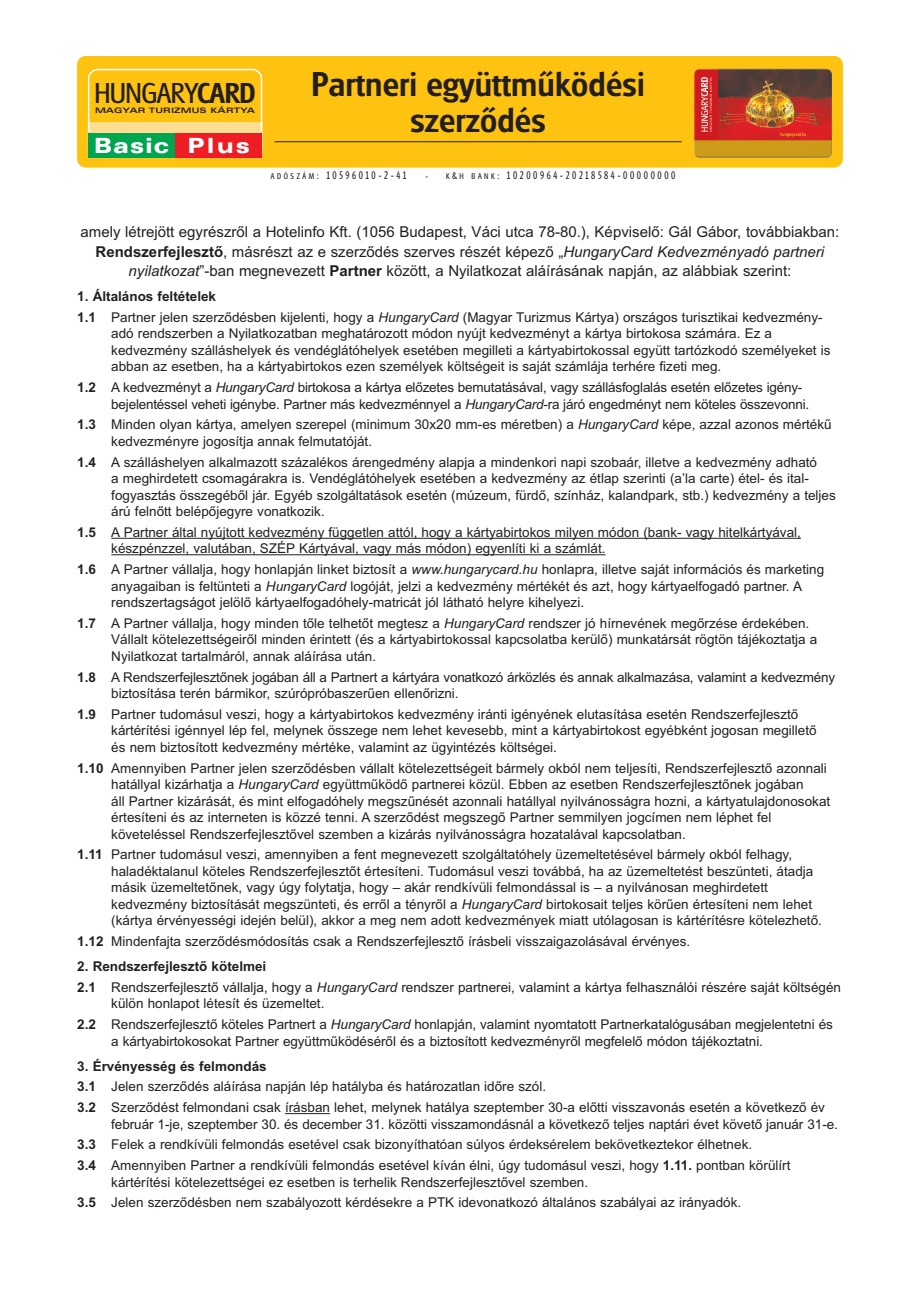
<style>
.page{position:relative;width:920px;height:1290px;background:#fff}
.page>*{position:absolute;margin:0;border:0;box-sizing:border-box;transform-origin:0 0}
.t1{font:500 36px/36px "Hotel Grot";letter-spacing:.005em;color:#231f20;text-align:center}
.t2{font:30px "Hotel Grot";letter-spacing:-.01em;color:#231f20}
.t3{font:500 30px "Hotel Grot";color:#231f20}
.t4{font:21px "Hotel Ext Bla";letter-spacing:.05em;color:#fff}
.t5{font:15px/19.5px "Arial";color:#231f20;text-align:center}
.t6{font:13.5px/16.5px "Arial";color:#231f20}
.t7{font:11.55px "Hotel Grot";letter-spacing:.25em;color:#231f20;scale:.91 1}
.t8{font:700 7.5px "Univers Ext Reg";letter-spacing:.015em;color:#231f20;scale:1.15 1}
.s1{font-weight:500}
.s2{font-size:8.7px}
.s3{font-size:9.9px}
.s4{font-weight:700}
.s5{font-style:italic}
</style>
<div class="page">
<hr style="left:111px;top:538px;width:690px;height:1px;background:#231f20">
<hr style="left:111px;top:554px;width:495px;height:1px;background:#231f20">
<hr style="left:285px;top:1113px;width:45px;height:1px;background:#231f20">
<svg style="left:77px;top:56px;width:766px;height:111px;background:#efae15"></svg>
<svg style="left:88px;top:69px;width:174px;height:89px;background:#d8ab31"></svg>
<hr style="left:275px;top:141px;width:407px;height:1px;background:#231f20">
<h2 class="t3" style="left:197px;top:81px;width:60px">card</h2>
<p class="t8" style="left:95px;top:105px;width:141px">MAGYAR TURIZMUS KÁRTYA</p>
<h3 class="t4" style="left:106px;top:138px;width:20px">B</h3>
<h3 class="t4" style="left:226px;top:138px;width:19px">P</h3>
<h2 class="t2" style="left:94px;top:83px;width:163px">HUNGARY<span class="s1">CARD</span></h2>
<p class="t8" style="left:95px;top:108px;width:141px">MAGYAR TURIZMUS KÁRTYA</p>
<h3 class="t4" style="left:94px;top:138px;width:158px">Basic Plus</h3>
<h1 class="t1" style="left:311px;top:69px;width:335px">partneri együttműködési szerződés</h1>
<p class="t7" style="left:271px;top:171px;width:150px"><span class="s2">ADÓSZÁM</span>: 10596010-2-41</p>
<p class="t7" style="left:446px;top:171px;width:254px"><span class="s2">K</span><span class="s3">&amp;</span><span class="s2">H BANK</span>: 10200964-20218584-00000000</p>
<p class="t5" style="left:81px;top:222px;width:760px">amely létrejött egyrészről a Hotelinfo Kft. (1056 Budapest, Váci utca 78-80.), Képviselő: Gál Gábor, továbbiakban:<br><span class="s4">Rendszerfejlesztő</span>, másrészt az e szerződés szerves részét képező „<span class="s5">HungaryCard Kedvezményadó partneri nyilatkozat</span>”-ban megnevezett <span class="s4">Partner</span> között, a Nyilatkozat aláírásának napján, az alábbiak szerint:</p>
<p class="t6" style="left:77px;top:286px;width:747px;line-height:20.7px"><span class="s4">1. Általános feltételek<br>1.1</span> Partner jelen szerződésben kijelenti, hogy a <span class="s5">HungaryCard</span> (Magyar Turizmus Kártya) országos turisztikai kedvezmény-</p>
<p class="t6" style="left:111px;top:325px;width:721px">adó rendszerben a Nyilatkozatban meghatározott módon nyújt kedvezményt a kártya birtokosa számára. Ez a kedvezmény szálláshelyek és vendéglátóhelyek esetében megilleti a kártyabirtokossal együtt tartózkodó személyeket is abban az esetben, ha a kártyabirtokos ezen személyek költségeit is saját számlája terhére fizeti meg.</p>
<p class="t6" style="left:111px;top:379px;width:699px;text-indent:-34px"><span class="s4">1.2</span> A kedvezményt a <span class="s5">HungaryCard</span> birtokosa a kártya előzetes bemutatásával, vagy szállásfoglalás esetén előzetes igény&shy;bejelentéssel veheti igénybe. Partner más kedvezménnyel a <span class="s5">HungaryCard</span>-ra járó engedményt nem köteles összevonni.</p>
<p class="t6" style="left:111px;top:416px;width:722px;text-indent:-34px"><span class="s4">1.3</span> Minden olyan kártya, amelyen szerepel (minimum 30x20 mm-es méretben) a <span class="s5">HungaryCard</span> képe, azzal azonos mértékű kedvezményre jogosítja annak felmutatóját.</p>
<p class="t6" style="left:111px;top:454px;width:726px;text-indent:-34px"><span class="s4">1.4</span> A szálláshelyen alkalmazott százalékos árengedmény alapja a mindenkori napi szobaár, illetve a kedvezmény adható<br>a meghirdetett csomagárakra is. Vendéglátóhelyek esetében a kedvezmény az étlap szerinti (a’la carte) étel- és ital&shy;fogyasztás összegéből jár. Egyéb szolgáltatások esetén (múzeum, fürdő, színház, kalandpark, stb.) kedvezmény a teljes árú felnőtt belépőjegyre vonatkozik.</p>
<p class="t6" style="left:77px;top:524px;width:725px"><span class="s4">1.5</span> A Partner által nyújtott kedvezmény független attól, hogy a kártyabirtokos milyen módon (bank- vagy hitelkártyával,</p>
<p class="t6" style="left:77px;top:538px;width:748px;line-height:20.7px;text-indent:34px">készpénzzel, valutában, SZÉP Kártyával, vagy más módon) egyenlíti ki a számlát.<br><span class="s4">1.6</span> A Partner vállalja, hogy honlapján linket biztosít a <span class="s5">www.hungarycard.hu</span> honlapra, illetve saját információs és marketing</p>
<p class="t6" style="left:111px;top:578px;width:692px">anyagaiban is feltünteti a <span class="s5">HungaryCard</span> logóját, jelzi a kedvezmény mértékét és azt, hogy kártyaelfogadó partner. A rendszertagságot jelölő kártyaelfogadóhely-matricát jól látható helyre kihelyezi.</p>
<p class="t6" style="left:111px;top:615px;width:708px;text-indent:-34px"><span class="s4">1.7</span> A Partner vállalja, hogy minden tőle telhetőt megtesz a <span class="s5">HungaryCard</span> rendszer jó hírnevének megőrzése érdekében.<br>Vállalt kötelezettségeiről minden érintett (és a kártyabirtokossal kapcsolatba kerülő) munkatársát rögtön tájékoztatja a<br>Nyilatkozat tartalmáról, annak aláírása után.</p>
<p class="t6" style="left:111px;top:669px;width:725px;text-indent:-34px"><span class="s4">1.8</span> A Rendszerfejlesztőnek jogában áll a Partnert a kártyára vonatkozó árközlés és annak alkalmazása, valamint a kedvezmény biztosítása terén bármikor, szúrópróbaszerűen ellenőrizni.</p>
<p class="t6" style="left:111px;top:706px;width:707px;text-indent:-34px"><span class="s4">1.9</span> Partner tudomásul veszi, hogy a kártyabirtokos kedvezmény iránti igényének elutasítása esetén Rendszerfejlesztő kártérítési igénnyel lép fel, melynek összege nem lehet kevesebb, mint a kártyabirtokost egyébként jogosan megillető és nem biztosított kedvezmény mértéke, valamint az ügyintézés költségei.</p>
<p class="t6" style="left:111px;top:760px;width:720px;text-indent:-34px"><span class="s4">1.10</span> Amennyiben Partner jelen szerződésben vállalt kötelezettségeit bármely okból nem teljesíti, Rendszerfejlesztő azonnali hatállyal kizárhatja a <span class="s5">HungaryCard</span> együttműködő partnerei közül. Ebben az esetben Rendszerfejlesztőnek jogában<br>áll Partner kizárását, és mint elfogadóhely megszűnését azonnali hatállyal nyilvánosságra hozni, a kártyatulajdonosokat értesíteni és az interneten is közzé tenni. A szerződést megszegő Partner semmilyen jogcímen nem léphet fel követeléssel Rendszerfejlesztővel szemben a kizárás nyilvánosságra hozatalával kapcsolatban.</p>
<p class="t6" style="left:111px;top:846px;width:712px;text-indent:-34px"><span class="s4">1.11</span> Partner tudomásul veszi, amennyiben a fent megnevezett szolgáltatóhely üzemeltetésével bármely okból felhagy, haladéktalanul köteles Rendszerfejlesztőt értesíteni. Tudomásul veszi továbbá, ha az üzemeltetést beszünteti, átadja másik üzemeltetőnek, vagy úgy folytatja, hogy – akár rendkívüli felmondással is – a nyilvánosan meghirdetett kedvezmény biztosítását megszünteti, és erről a tényről a <span class="s5">HungaryCard</span> birtokosait teljes körűen értesíteni nem lehet (kártya érvényességi idején belül), akkor a meg nem adott kedvezmények miatt utólagosan is kártérítésre kötelezhető.</p>
<p class="t6" style="left:77px;top:933px;width:614px"><span class="s4">1.12</span> Mindenfajta szerződésmódosítás csak a Rendszerfejlesztő írásbeli visszaigazolásával érvényes.</p>
<p class="t6" style="left:77px;top:956px;width:765px;line-height:20.7px"><span class="s4">2. Rendszerfejlesztő kötelmei<br>2.1</span> Rendszerfejlesztő vállalja, hogy a <span class="s5">HungaryCard</span> rendszer partnerei, valamint a kártya felhasználói részére saját költségén</p>
<p class="t6" style="left:77px;top:993px;width:757px;line-height:20.7px;text-indent:34px">külön honlapot létesít és üzemeltet.<br><span class="s4">2.2</span> Rendszerfejlesztő köteles Partnert a <span class="s5">HungaryCard</span> honlapján, valamint nyomtatott Partnerkatalógusában megjelentetni és</p>
<p class="t6" style="left:111px;top:1033px;width:653px">a kártyabirtokosokat Partner együttműködéséről és a biztosított kedvezményről megfelelő módon tájékoztatni.</p>
<p class="t6" style="left:77px;top:1055px;width:749px;line-height:20.9px"><span class="s4">3. Érvényesség és felmondás<br>3.1</span> Jelen szerződés aláírása napján lép hatályba és határozatlan időre szól.<br><span class="s4">3.2</span> Szerződést felmondani csak írásban lehet, melynek hatálya szeptember 30-a előtti visszavonás esetén a következő év</p>
<p class="t6" style="left:77px;top:1114px;width:762px;line-height:20.7px;text-indent:34px">február 1-je, szeptember 30. és december 31. közötti visszamondásnál a következő teljes naptári évet követő január 31-e.<br><span class="s4">3.3</span> Felek a rendkívüli felmondás esetével csak bizonyíthatóan súlyos érdeksérelem bekövetkeztekor élhetnek.<br><span class="s4">3.4</span> Amennyiben Partner a rendkívüli felmondás esetével kíván élni, úgy tudomásul veszi, hogy <span class="s4">1.11.</span> pontban körülírt</p>
<p class="t6" style="left:77px;top:1172px;width:665px;line-height:20.7px;text-indent:34px">kártérítési kötelezettségei ez esetben is terhelik Rendszerfejlesztővel szemben.<br><span class="s4">3.5</span> Jelen szerződésben nem szabályozott kérdésekre a PTK idevonatkozó általános szabályai az irányadók.</p>
</div>
